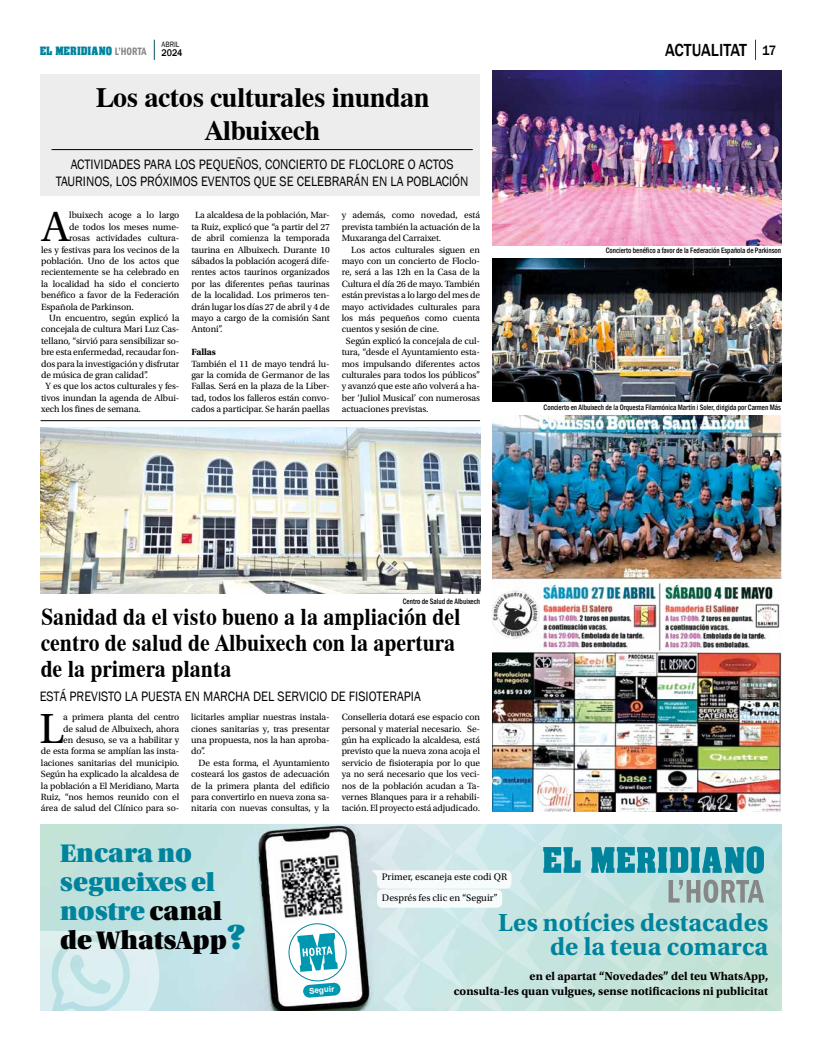
<style>
.page{position:relative;width:820px;height:1049px;background:#fff}
.page>*{position:absolute;margin:0;border:0;box-sizing:border-box;transform-origin:0 0}
.t1{font:44.4px "Utopia Std";color:#000}
.t2{font:700 28px/33px "Dutch 801 BT";letter-spacing:-.02em;color:#000;text-align:center}
.t3{font:26.9px/29px "Utopia Std Black Headline";color:#00849d}
.t4{font:700 26px/24px "Utopia Std";color:#00849d;text-align:right}
.t5{font:700 24px/26px "Dutch 801 BT";color:#000;scale:.9 1}
.t6{font:500 18px "Franklin Gothic";color:#000;scale:.9 1}
.t7{font:14px/16.8px "Franklin Gothic";color:#000;text-align:center;scale:.9 1}
.t8{font:700 12px/14.4px "Utopia Std";color:#000;text-align:right}
.t9{font:11px "Acme Font";color:#00849d;scale:.9 1}
.t10{font:10px/21.2px "Utopia Std";color:#000}
.t11{font:500 9.9px "Franklin Gothic";color:#000;scale:.9 1}
.t12{font:9.5px/11.4px "Utopia Std";letter-spacing:-.01em;color:#000;text-align:justify}
.t13{font:700 9.5px "Utopia Std";letter-spacing:-.01em;color:#000}
.t14{font:700 8.1px "Arial";color:#fff}
.t15{font:500 condensed 8px "Franklin Gothic";color:#000;scale:.9 1}
.t16{font:8px "Franklin Gothic";color:#000;scale:.9 1}
.s1{font-family:"Franklin Gothic";font-weight:600;font-stretch:condensed;color:#878787}
.s2{font-size:14px}
.s3{color:#000}
.s4{font-size:38.4px}
</style>
<div class="page">
<svg style="left:154px;top:40px;width:1px;height:20px"></svg>
<div style="left:41px;top:74px;width:439px;height:122px;background:#ededed"></div>
<hr style="left:52px;top:149px;width:420px;height:1px;background:#000">
<img style="left:492px;top:416px;width:288px;height:395px">
<img style="left:492px;top:70px;width:288px;height:175px">
<img style="left:492px;top:259px;width:288px;height:142px">
<hr style="left:41px;top:420px;width:439px;height:1px;background:#000">
<img style="left:41px;top:427px;width:439px;height:167px">
<img style="left:41px;top:824px;width:329px;height:186px">
<svg style="left:269px;top:850px;width:85px;height:148px"></svg>
<svg style="left:41px;top:932px;width:119px;height:79px;background:#d3eaec"></svg>
<svg style="left:370px;top:824px;width:411px;height:186px;background:#bfdfdd"></svg>
<p class="t16" style="left:161px;top:39px;width:21px">ABRIL</p>
<p class="t11" style="left:161px;top:46px;width:25px">2024</p>
<p class="t9" style="left:40px;top:44px;width:120px">EL MERIDIANO <span class="s1">L’HORTA</span></p>
<h3 class="t6" style="left:664px;top:39px;width:125px">ACTUALITAT <span class="s2">17</span></h3>
<h2 class="t2" style="left:96px;top:80px;width:335px">Los actos culturales inundan<br>Albuixech</h2>
<h3 class="t7" style="left:56px;top:156px;width:460px">ACTIVIDADES PARA LOS PEQUEÑOS, CONCIERTO DE FLOCLORE O ACTOS<br>TAURINOS, LOS PRÓXIMOS EVENTOS QUE SE CELEBRARÁN EN LA POBLACIÓN</h3>
<h1 class="t1" style="left:41px;top:203px;width:30px">A</h1>
<p class="t12" style="left:69px;top:210px;width:112px">lbuixech acoge a lo largo</p>
<p class="t12" style="left:69px;top:221px;width:112px">de todos los meses nume-</p>
<p class="t12" style="left:69px;top:233px;width:112px">rosas actividades cultura-</p>
<p class="t12" style="left:41px;top:244px;width:140px">les y festivas para los vecinos de la</p>
<p class="t12" style="left:41px;top:255px;width:140px">población. Uno de los actos que</p>
<p class="t12" style="left:41px;top:267px;width:140px">recientemente se ha celebrado en</p>
<p class="t12" style="left:41px;top:278px;width:140px">la localidad ha sido el concierto</p>
<p class="t12" style="left:41px;top:290px;width:140px">benéfico a favor de la Federación</p>
<p class="t12" style="left:41px;top:301px;width:94px">Española de Parkinson.</p>
<p class="t12" style="left:49px;top:312px;width:132px">Un encuentro, según explicó la</p>
<p class="t12" style="left:41px;top:324px;width:140px">concejala de cultura Mari Luz Cas-</p>
<p class="t12" style="left:41px;top:335px;width:140px">tellano, “sirvió para sensibilizar so-</p>
<p class="t12" style="left:41px;top:347px;width:140px">bre esta enfermedad, recaudar fon-</p>
<p class="t12" style="left:41px;top:358px;width:140px">dos para la investigación y disfrutar</p>
<p class="t12" style="left:41px;top:369px;width:108px">de música de gran calidad”.</p>
<p class="t12" style="left:45px;top:381px;width:135px">Y es que los actos culturales y fes-</p>
<p class="t12" style="left:41px;top:392px;width:140px">tivos inundan la agenda de Albui-</p>
<p class="t12" style="left:41px;top:404px;width:101px">xech los fines de semana.</p>
<p class="t12" style="left:191px;top:210px;width:140px;text-indent:4px">La alcaldesa de la población, Mar&shy;ta Ruiz, explicó que “a partir del 27 de abril comienza la temporada taurina en Albuixech. Durante 10 sábados la población acogerá dife&shy;rentes actos taurinos organizados por las diferentes peñas taurinas de la localidad. Los primeros ten&shy;drán lugar los días 27 de abril y 4 de mayo a cargo de la comisión Sant Antoni”.</p>
<p class="t13" style="left:191px;top:347px;width:26px">Fallas</p>
<p class="t12" style="left:191px;top:358px;width:140px">También el 11 de mayo tendrá lu&shy;gar la comida de Germanor de las Fallas. Será en la plaza de la Liber&shy;tad, todos los falleros están convo&shy;cados a participar. Se harán paellas</p>
<p class="t12" style="left:341px;top:210px;width:140px">y además, como novedad, está prevista también la actuación de la Muxaranga del Carraixet.</p>
<p class="t12" style="left:351px;top:244px;width:130px">Los actos culturales siguen en</p>
<p class="t12" style="left:341px;top:255px;width:140px">mayo con un concierto de Floclo-</p>
<p class="t12" style="left:341px;top:267px;width:140px">re, será a las 12h en la Casa de la</p>
<p class="t12" style="left:341px;top:278px;width:140px">Cultura el día 26 de mayo. También</p>
<p class="t12" style="left:341px;top:290px;width:140px">están previstas a lo largo del mes de</p>
<p class="t12" style="left:341px;top:301px;width:140px">mayo actividades culturales para</p>
<p class="t12" style="left:341px;top:312px;width:140px">los más pequeños como cuenta</p>
<p class="t12" style="left:341px;top:324px;width:99px">cuentos y sesión de cine.</p>
<p class="t12" style="left:346px;top:335px;width:136px">Según explicó la concejala de cul-</p>
<p class="t12" style="left:341px;top:347px;width:140px">tura, “desde el Ayuntamiento esta-</p>
<p class="t12" style="left:341px;top:358px;width:140px">mos impulsando diferentes actos</p>
<p class="t12" style="left:341px;top:369px;width:140px">culturales para todos los públicos”</p>
<p class="t12" style="left:341px;top:381px;width:140px">y avanzó que este año volverá a ha-</p>
<p class="t12" style="left:341px;top:392px;width:140px">ber ‘Juliol Musical’ con numerosas</p>
<p class="t12" style="left:341px;top:404px;width:88px">actuaciones previstas.</p>
<p class="t15" style="left:605px;top:245px;width:196px">Concierto benéfico a favor de la Federación Española de Parkinson</p>
<p class="t15" style="left:543px;top:402px;width:265px">Concierto en Albuixech de la Orquesta Filarmónica Martín i Soler, dirigida por Carmen Más</p>
<p class="t15" style="left:402px;top:596px;width:87px">Centro de Salud de Albuixech</p>
<h3 class="t5" style="left:41px;top:603px;width:468px">Sanidad da el visto bueno a la ampliación del centro de salud de Albuixech con la apertura de la primera planta</h3>
<h3 class="t7" style="left:40px;top:688px;width:425px">ESTÁ PREVISTO LA PUESTA EN MARCHA DEL SERVICIO DE FISIOTERAPIA</h3>
<p class="t12" style="left:41px;top:711px;width:140px;text-align:right">a primera planta del centro<br>de salud de Albuixech, ahora<br>en desuso, se va a habilitar y<br>de esta forma se amplían las insta&shy;laciones sanitarias del municipio.<br>Según ha explicado la alcaldesa de la población a El Meridiano, Marta<br>Ruiz, “nos hemos reunido con el área de salud del Clínico para so-</p>
<p class="t12" style="left:191px;top:711px;width:140px">licitarles ampliar nuestras instala&shy;ciones sanitarias y, tras presentar una propuesta, nos la han aproba&shy;do”.</p>
<h1 class="t1" style="left:39px;top:704px;width:26px">L</h1>
<p class="t12" style="left:191px;top:757px;width:140px;text-indent:7px">De esta forma, el Ayuntamiento costeará los gastos de adecuación de la primera planta del edificio para convertirlo en nueva zona sa&shy;nitaria con nuevas consultas, y la</p>
<p class="t12" style="left:341px;top:711px;width:140px">Conselleria dotará ese espacio con personal y material necesario. Se&shy;gún ha explicado la alcaldesa, está previsto que la nueva zona acoja el servicio de fisioterapia por lo que ya no será necesario que los veci&shy;nos de la población acudan a Ta&shy;vernes Blanques para ir a rehabili&shy;tación. El proyecto está adjudicado.</p>
<h3 class="t3" style="left:60px;top:839px;width:187px">Encara no segueixes el nostre <span class="s3">canal de WhatsApp</span><span class="s4">?</span></h3>
<p class="t14" style="left:308px;top:985px;width:27px;rotate:-5deg">Seguir</p>
<p class="t10" style="left:381px;top:866px;width:127px">Primer, escaneja este codi QR<br>Després fes clic en “Seguir”</p>
<h3 class="t4" style="left:498px;top:911px;width:271px">Les notícies destacades de la teua comarca</h3>
<p class="t8" style="left:453px;top:969px;width:316px">en el apartat “Novedades” del teu WhatsApp,<br>consulta-les quan vulgues, sense notificacions ni publicitat</p>
</div>
